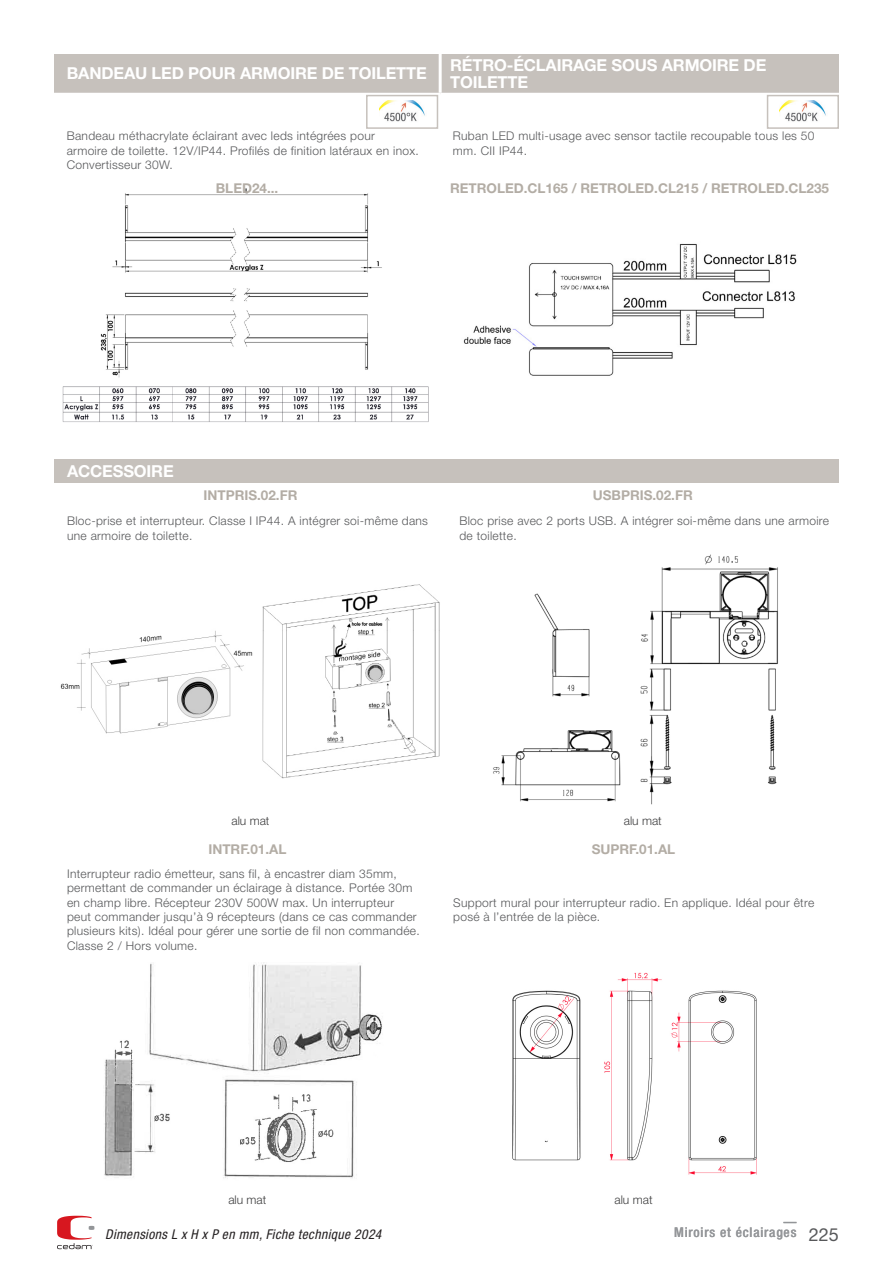
<style>
.page{position:relative;width:893px;height:1263px;background:#fff}
.page>*{position:absolute;margin:0;border:0;box-sizing:border-box;transform-origin:0 0}
.titre_tableau{font:700 16.5px/16.5px "Helvetica Neue LT Std";letter-spacing:-.01em;color:#fff}
.ref{font:700 13.5px "Helvetica Neue LT Std";color:#b3ada5}
.t1{font:italic condensed 13.5px "Helvetica Neue LT Std";letter-spacing:.03em;color:#231f20}
.titre_collection{font:500 condensed 13.5px "Helvetica Neue LT Std";letter-spacing:.06em;color:#95979a}
.intro_tab{font:300 12px/14.4px "Helvetica Neue LT Std";letter-spacing:.025em;color:#57585a}
.infos_complémentaires_centré{font:300 12px "Helvetica Neue LT Std";color:#3e3e3f}
.s1{font-weight:400;font-stretch:normal;font-size:18px;color:#57585a}
</style>
<div class="page">
<svg style="left:57px;top:1216px;width:37px;height:33px"></svg>
<img style="left:62px;top:188px;width:367px;height:234px">
<svg style="left:783px;top:1222px;width:13px;height:1px"></svg>
<div style="left:54px;top:54px;width:785px;height:39px;background:#c6c1bc"></div>
<hr style="left:439px;top:54px;width:3px;height:39px;background:#fff">
<div style="left:767px;top:95px;width:72px;height:34px;background:#fff;border:2px solid #c6c1bc"></div>
<img style="left:780px;top:101px;width:46px;height:21px">
<div style="left:366px;top:95px;width:72px;height:34px;background:#fff;border:2px solid #c6c1bc"></div>
<img style="left:379px;top:101px;width:46px;height:21px">
<div style="left:54px;top:459px;width:785px;height:24px;background:#c6c1bc"></div>
<img style="left:60px;top:584px;width:380px;height:195px">
<img style="left:493px;top:554px;width:285px;height:251px">
<img style="left:104px;top:962px;width:278px;height:217px">
<img style="left:512px;top:972px;width:245px;height:203px">
<img style="left:463px;top:243px;width:334px;height:133px">
<p class="titre_tableau" style="left:67px;top:65px;width:361px">BANDEAU LED POUR ARMOIRE DE TOILETTE</p>
<p class="titre_tableau" style="left:450px;top:57px;width:318px">RÉTRO-ÉCLAIRAGE SOUS ARMOIRE DE<br>TOILETTE</p>
<p class="intro_tab" style="left:67px;top:128px;width:354px">Bandeau méthacrylate éclairant avec leds intégrées pour<br>armoire de toilette. 12V/IP44. Profilés de finition latéraux en inox.<br>Convertisseur 30W.</p>
<p class="intro_tab" style="left:453px;top:128px;width:363px">Ruban LED multi-usage avec sensor tactile recoupable tous les 50 mm. CII IP44.</p>
<p class="ref" style="left:216px;top:180px;width:64px">BLED24...</p>
<p class="ref" style="left:450px;top:180px;width:381px">RETROLED.CL165 / RETROLED.CL215 / RETROLED.CL235</p>
<p class="titre_tableau" style="left:67px;top:462px;width:108px">ACCESSOIRE</p>
<p class="ref" style="left:203px;top:487px;width:96px">INTPRIS.02.FR</p>
<p class="ref" style="left:593px;top:487px;width:102px">USBPRIS.02.FR</p>
<p class="intro_tab" style="left:67px;top:513px;width:362px">Bloc-prise et interrupteur. Classe I IP44. A intégrer soi-même dans une armoire de toilette.</p>
<p class="intro_tab" style="left:459px;top:513px;width:371px">Bloc prise avec 2 ports USB. A intégrer soi-même dans une armoire de toilette.</p>
<p class="infos_complémentaires_centré" style="left:231px;top:813px;width:40px">alu mat</p>
<p class="infos_complémentaires_centré" style="left:624px;top:813px;width:40px">alu mat</p>
<p class="ref" style="left:208px;top:841px;width:80px">INTRF.01.AL</p>
<p class="ref" style="left:592px;top:841px;width:85px">SUPRF.01.AL</p>
<p class="intro_tab" style="left:67px;top:866px;width:354px">Interrupteur radio émetteur, sans fil, à encastrer diam 35mm, permettant de commander un éclairage à distance. Portée 30m en champ libre. Récepteur 230V 500W max. Un interrupteur peut commander jusqu’à 9 récepteurs (dans ce cas commander plusieurs kits). Idéal pour gérer une sortie de fil non commandée.<br>Classe 2 / Hors volume.</p>
<p class="intro_tab" style="left:453px;top:895px;width:363px">Support mural pour interrupteur radio. En applique. Idéal pour être posé à l’entrée de la pièce.</p>
<p class="infos_complémentaires_centré" style="left:228px;top:1192px;width:40px">alu mat</p>
<p class="infos_complémentaires_centré" style="left:614px;top:1192px;width:40px">alu mat</p>
<p class="t1" style="left:105px;top:1227px;width:278px">Dimensions L x H x P en mm, Fiche technique 2024</p>
<p class="titre_collection" style="left:674px;top:1224px;width:166px">Miroirs et éclairages <span class="s1">225</span></p>
</div>
